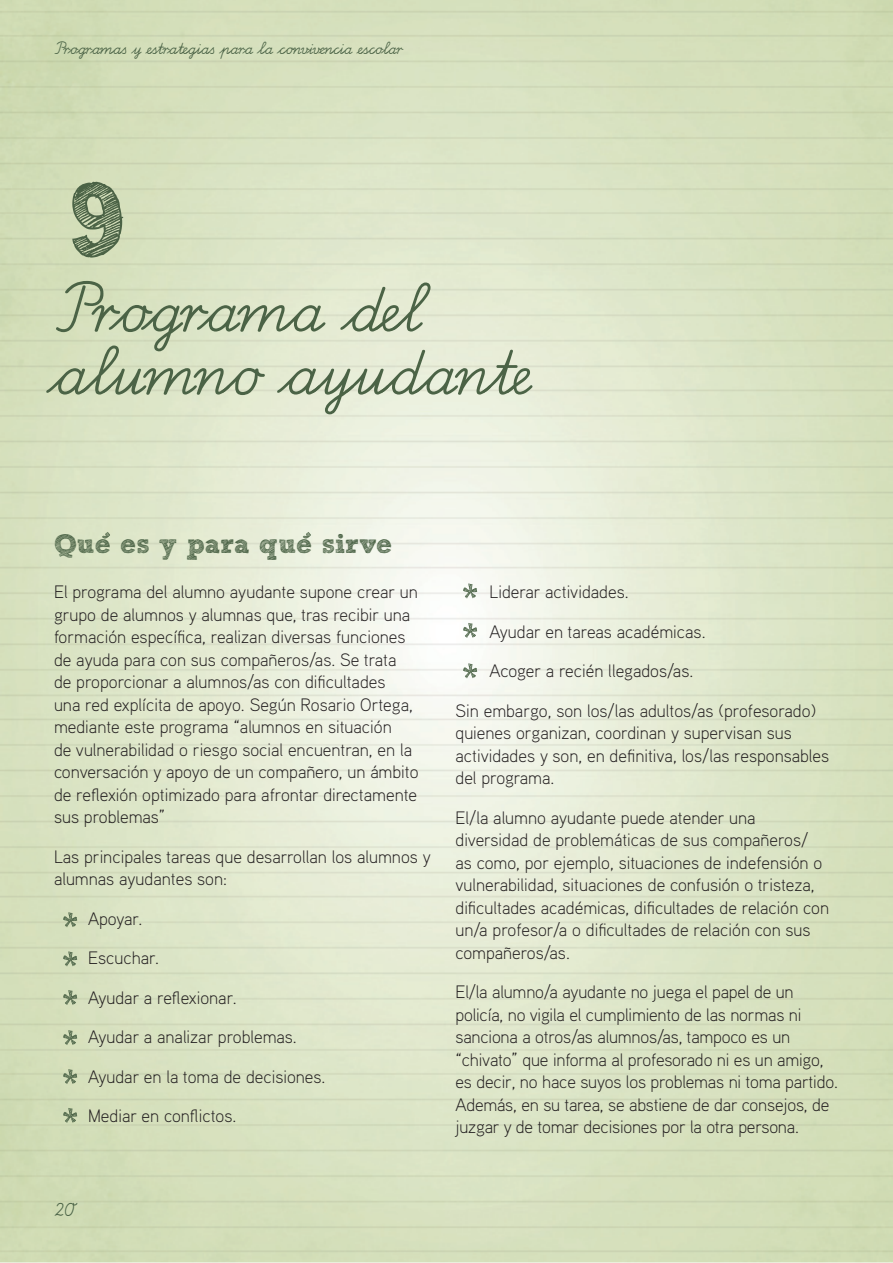
<style>
.page{position:relative;width:893px;height:1263px;background:#fff}
.page>*{position:absolute;margin:0;border:0;box-sizing:border-box;transform-origin:0 0}
.t1{font:108px "Sketch Rockwell";color:#4b6346}
.t2{font:72px/63px "LA El";color:#4b6346}
.t3{font:27px "Sketch Rockwell";color:#4b6346}
.t4{font:21px "LA El";color:#4b6346}
.t5{font:18px/22.5px "Aaux Pro Light OSF";color:#231f20}
.t6{font:18px "LA El";color:#4b6346}
</style>
<div class="page">
<svg style="left:63px;top:912px;width:14px;height:15px"></svg>
<svg style="left:63px;top:951px;width:14px;height:15px"></svg>
<svg style="left:63px;top:990px;width:14px;height:15px"></svg>
<svg style="left:63px;top:1030px;width:14px;height:15px"></svg>
<svg style="left:63px;top:1069px;width:14px;height:15px"></svg>
<svg style="left:63px;top:1108px;width:14px;height:15px"></svg>
<svg style="left:463px;top:583px;width:14px;height:15px"></svg>
<svg style="left:463px;top:623px;width:14px;height:15px"></svg>
<svg style="left:463px;top:663px;width:14px;height:15px"></svg>
<svg style="left:102px;top:532px;width:8px;height:6px"></svg>
<svg style="left:303px;top:532px;width:8px;height:6px"></svg>
<p class="t6" style="left:54px;top:38px;width:350px">Programas y estrategias para la convivencia escolar</p>
<h1 class="t1" style="left:68px;top:161px;width:60px">9</h1>
<h2 class="t2" style="left:54px;top:280px;width:479px">Programa del alumno ayudante</h2>
<h3 class="t3" style="left:54px;top:529px;width:340px">Que es y para que sirve</h3>
<p class="t5" style="left:54px;top:580px;width:366px">El programa del alumno ayudante supone crear un grupo de alumnos y alumnas que, tras recibir una formación específica, realizan diversas funciones de ayuda para con sus compañeros/as. Se trata<br>de proporcionar a alumnos/as con dificultades<br>una red explícita de apoyo. Según Rosario Ortega, mediante este programa “alumnos en situación<br>de vulnerabilidad o riesgo social encuentran, en la conversación y apoyo de un compañero, un ámbito de reflexión optimizado para afrontar directamente sus problemas”</p>
<p class="t5" style="left:54px;top:844px;width:378px">Las principales tareas que desarrollan los alumnos y alumnas ayudantes son:</p>
<p class="t5" style="left:88px;top:898px;width:239px;line-height:39.5px">Apoyar.<br>Escuchar.<br>Ayudar a reflexionar.<br>Ayudar a analizar problemas.<br>Ayudar en la toma de decisiones.<br>Mediar en conflictos.</p>
<p class="t5" style="left:489px;top:580px;width:141px">Liderar actividades.</p>
<p class="t5" style="left:489px;top:619px;width:218px">Ayudar en tareas académicas.</p>
<p class="t5" style="left:489px;top:659px;width:205px">Acoger a recién llegados/as.</p>
<p class="t5" style="left:455px;top:698px;width:362px">Sin embargo, son los/las adultos/as (profesorado)</p>
<p class="t5" style="left:455px;top:721px;width:375px">quienes organizan, coordinan y supervisan sus actividades y son, en definitiva, los/las responsables del programa.</p>
<p class="t5" style="left:455px;top:805px;width:375px">El/la alumno ayudante puede atender una diversidad de problemáticas de sus compañeros/ as como, por ejemplo, situaciones de indefensión o vulnerabilidad, situaciones de confusión o tristeza, dificultades académicas, dificultades de relación con un/a profesor/a o dificultades de relación con sus compañeros/as.</p>
<p class="t5" style="left:455px;top:980px;width:384px">El/la alumno/a ayudante no juega el papel de un policía, no vigila el cumplimiento de las normas ni sanciona a otros/as alumnos/as, tampoco es un “chivato” que informa al profesorado ni es un amigo, es decir, no hace suyos los problemas ni toma partido.<br>Además, en su tarea, se abstiene de dar consejos, de juzgar y de tomar decisiones por la otra persona.</p>
<p class="t4" style="left:54px;top:1197px;width:23px">20</p>
</div>
